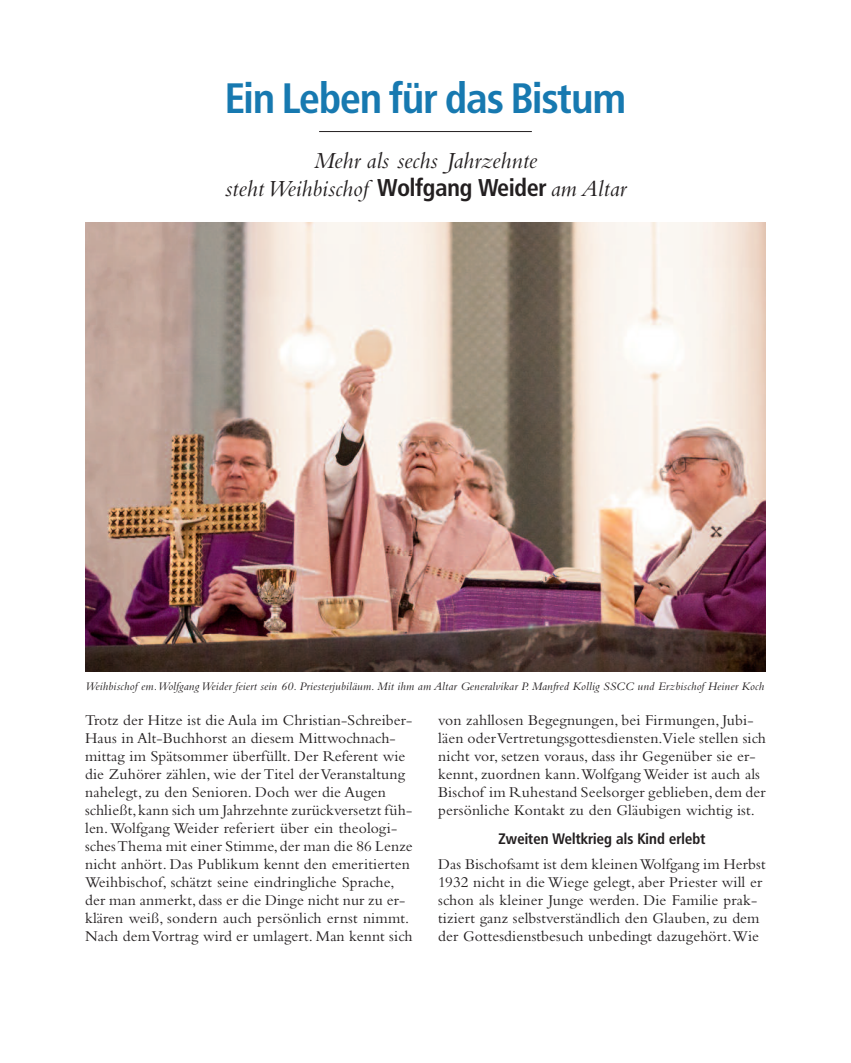
<style>
.page{position:relative;width:851px;height:1063px;background:#fff}
.page>*{position:absolute;margin:0;border:0;box-sizing:border-box;transform-origin:0 0}
.t1{font:700 42px "Frutiger Condensed BQ";letter-spacing:-.01em;color:#1779b0}
.t2{font:italic 24px/28.5px "Bembo";color:#231f20;text-align:center}
.t3{font:15.6px/18px "Bembo";letter-spacing:.01em;color:#231f20}
.t4{font:700 15px "Frutiger Condensed BQ";letter-spacing:.01em;color:#231f20}
.t5{font:italic 12px "Bembo";letter-spacing:.015em;color:#231f20}
.s1{font-family:"Frutiger Condensed BQ";font-weight:700;font-style:normal}
</style>
<div class="page">
<hr style="left:319px;top:131px;width:212px;height:1px;background:#231f20">
<img style="left:85px;top:222px;width:680px;height:450px">
<h1 class="t1" style="left:225px;top:74px;width:402px">Ein Leben für das Bistum</h1>
<h2 class="t2" style="left:225px;top:148px;width:402px">Mehr als sechs Jahrzehnte<br>steht Weihbischof <span class="s1">Wolfgang Weider</span> am Altar</h2>
<p class="t5" style="left:85px;top:682px;width:680px">Weihbischof em.Wolfgang Weider feiert sein 60. Priesterjubiläum. Mit ihm am Altar Generalvikar P. Manfred Kollig SSCC und Erzbischof Heiner Koch</p>
<p class="t3" style="left:85px;top:713px;width:329px">Trotz der Hitze ist die Aula im Christian-Schreiber-Haus in Alt-Buchhorst an diesem Mittwochnach&shy;mittag im Spätsommer überfüllt. Der Referent wie die Zuhörer zählen, wie der Titel der Veranstaltung nahelegt, zu den Senioren. Doch wer die Augen schließt,kann sich um Jahrzehnte zurückversetzt füh&shy;len.Wolfgang Weider referiert über ein theologi&shy;schesThema mit einer Stimme,der man die 86 Lenze nicht anhört. Das Publikum kennt den emeritierten Weihbischof, schätzt seine eindringliche Sprache, der man anmerkt, dass er die Dinge nicht nur zu er&shy;klären weiß, sondern auch persönlich ernst nimmt.<br>Nach demVortrag wird er umlagert. Man kennt sich</p>
<p class="t3" style="left:438px;top:713px;width:329px">von zahllosen Begegnungen, bei Firmungen, Jubi&shy;läen oderVertretungsgottesdiensten.Viele stellen sich nicht vor, setzen voraus, dass ihr Gegenüber sie er&shy;kennt, zuordnen kann. Wolfgang Weider ist auch als Bischof im Ruhestand Seelsorger geblieben,dem der persönliche Kontakt zu den Gläubigen wichtig ist.</p>
<p class="t4" style="left:498px;top:830px;width:208px">Zweiten Weltkrieg als Kind erlebt</p>
<p class="t3" style="left:438px;top:857px;width:329px">Das Bischofsamt ist dem kleinenWolfgang im Herbst 1932 nicht in die Wiege gelegt, aber Priester will er schon als kleiner Junge werden. Die Familie prak&shy;tiziert ganz selbstverständlich den Glauben, zu dem der Gottesdienstbesuch unbedingt dazugehört. Wie</p>
</div>
